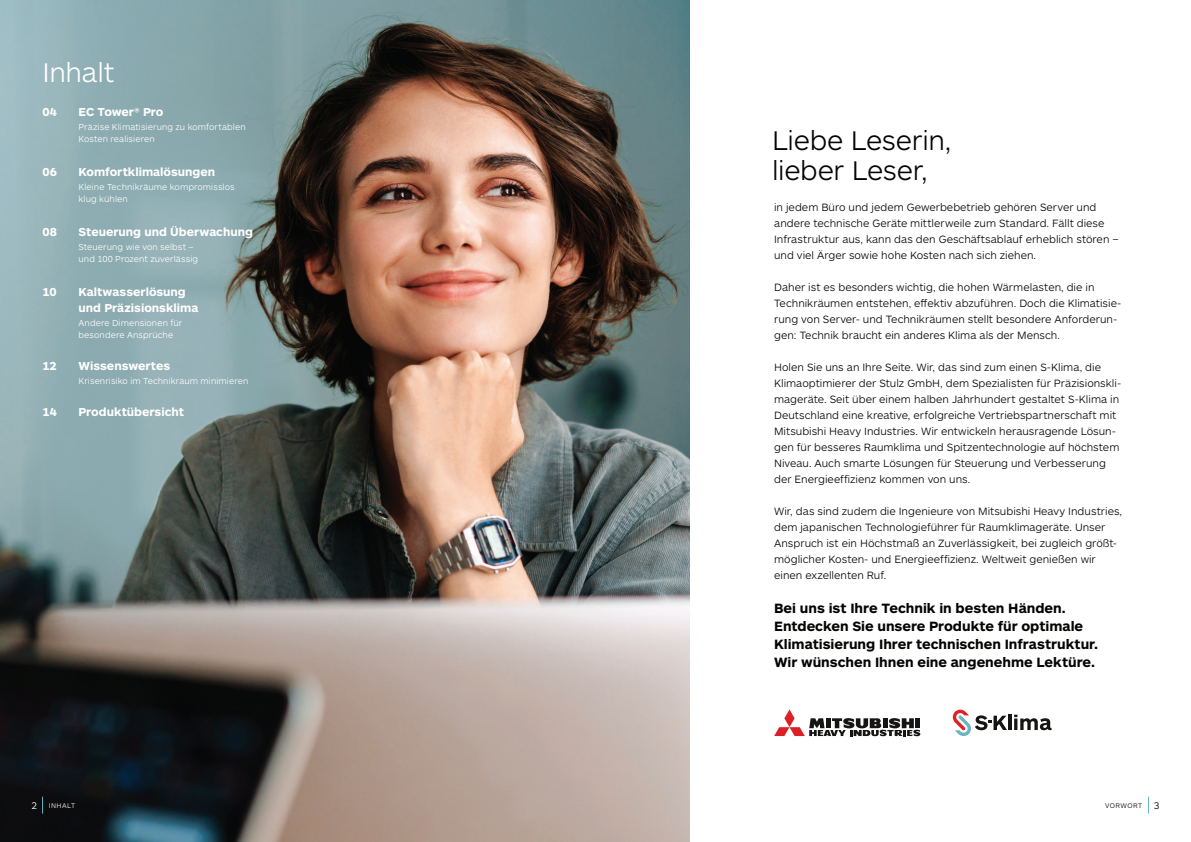
<style>
.page{position:relative;width:1191px;height:842px;background:#fff}
.page>*{position:absolute;margin:0;border:0;box-sizing:border-box;transform-origin:0 0}
.t1{font:300 28px/30px "ARS Maquette Pro";letter-spacing:-.01em;color:#040503}
.t2{font:300 28px "ARS Maquette Pro";letter-spacing:-.01em;color:#fff}
.t3{font:700 14px/18px "ARS Maquette Pro";color:#040503}
.t4{font:700 12px/16px "ARS Maquette Pro";letter-spacing:-.005em;color:#fff}
.t5{font:300 11px/16px "ARS Maquette Pro";color:#040503}
.t6{font:300 9px/12px "ARS Maquette Pro";letter-spacing:.01em;color:#fff}
.t7{font:300 7px "ARS Maquette Pro";letter-spacing:.065em;color:#040503}
.t8{font:300 7px "ARS Maquette Pro";letter-spacing:.065em;color:#fff}
.s1{font-size:10px}
</style>
<div class="page">
<img style="left:0;top:0;width:689px;height:842px">
<svg style="left:1148px;top:797px;width:1px;height:17px"></svg>
<svg style="left:42px;top:797px;width:1px;height:17px"></svg>
<svg style="left:952px;top:710px;width:55px;height:26px"></svg>
<hr style="left:1008px;top:715px;width:3px;height:15px;background:#161513">
<svg style="left:1014px;top:715px;width:37px;height:15px"></svg>
<svg style="left:774px;top:709px;width:146px;height:27px"></svg>
<h1 class="t2" style="left:43px;top:54px;width:73px">Inhalt</h1>
<p class="t4" style="left:43px;top:103px;width:16px">04</p>
<p class="t4" style="left:79px;top:103px;width:86px">EC Tower® Pro</p>
<p class="t6" style="left:79px;top:120px;width:169px">Präzise Klimatisierung zu komfortablen<br>Kosten realisieren</p>
<p class="t4" style="left:43px;top:163px;width:16px">06</p>
<p class="t4" style="left:79px;top:163px;width:138px">Komfortklimalösungen</p>
<p class="t6" style="left:79px;top:180px;width:158px">Kleine Technikräume kompromisslos klug kühlen</p>
<p class="t4" style="left:43px;top:223px;width:16px">08</p>
<p class="t4" style="left:79px;top:223px;width:176px">Steuerung und Überwachung</p>
<p class="t6" style="left:79px;top:240px;width:121px">Steuerung wie von selbst – und 100 Prozent zuverlässig</p>
<p class="t4" style="left:43px;top:283px;width:16px">10</p>
<p class="t4" style="left:79px;top:283px;width:121px">Kaltwasserlösung und Präzisionsklima</p>
<p class="t6" style="left:79px;top:316px;width:105px">Andere Dimensionen für besondere Ansprüche</p>
<p class="t4" style="left:43px;top:357px;width:16px">12</p>
<p class="t4" style="left:79px;top:357px;width:93px">Wissenswertes</p>
<p class="t6" style="left:79px;top:374px;width:171px">Krisenrisiko im Technikraum minimieren</p>
<p class="t4" style="left:43px;top:403px;width:16px">14</p>
<p class="t4" style="left:79px;top:403px;width:107px">Produktübersicht</p>
<h1 class="t1" style="left:772px;top:124px;width:181px">Liebe Leserin, lieber Leser,</h1>
<p class="t5" style="left:774px;top:199px;width:346px">in jedem Büro und jedem Gewerbebetrieb gehören Server und andere technische Geräte mittlerweile zum Standard. Fällt diese Infrastruktur aus, kann das den Geschäftsablauf erheblich stören – und viel Ärger sowie hohe Kosten nach sich ziehen.</p>
<p class="t5" style="left:774px;top:279px;width:349px">Daher ist es besonders wichtig, die hohen Wärmelasten, die in Technikräumen entstehen, effektiv abzuführen. Doch die Klimatisie&shy;rung von Server- und Technikräumen stellt besondere Anforderun&shy;gen: Technik braucht ein anderes Klima als der Mensch.</p>
<p class="t5" style="left:774px;top:359px;width:349px">Holen Sie uns an Ihre Seite. Wir, das sind zum einen S-Klima, die Klimaoptimierer der Stulz GmbH, dem Spezialisten für Präzisionskli&shy;mageräte. Seit über einem halben Jahrhundert gestaltet S-Klima in Deutschland eine kreative, erfolgreiche Vertriebspartnerschaft mit Mitsubishi Heavy Industries. Wir entwickeln herausragende Lösun&shy;gen für besseres Raumklima und Spitzentechnologie auf höchstem Niveau. Auch smarte Lösungen für Steuerung und Verbesserung der Energieeffizienz kommen von uns.</p>
<p class="t5" style="left:774px;top:503px;width:349px">Wir, das sind zudem die Ingenieure von Mitsubishi Heavy Industries, dem japanischen Technologieführer für Raumklimageräte. Unser Anspruch ist ein Höchstmaß an Zuverlässigkeit, bei zugleich größt&shy;möglicher Kosten- und Energieeffizienz. Weltweit genießen wir einen exzellenten Ruf.</p>
<p class="t3" style="left:774px;top:598px;width:325px">Bei uns ist Ihre Technik in besten Händen.<br>Entdecken Sie unsere Produkte für optimale Klimatisierung Ihrer technischen Infrastruktur.<br>Wir wünschen Ihnen eine angenehme Lektüre.</p>
<p class="t8" style="left:31px;top:801px;width:45px"><span class="s1">2</span> INHALT</p>
<p class="t7" style="left:1105px;top:801px;width:56px">VORWORT <span class="s1">3</span></p>
</div>
